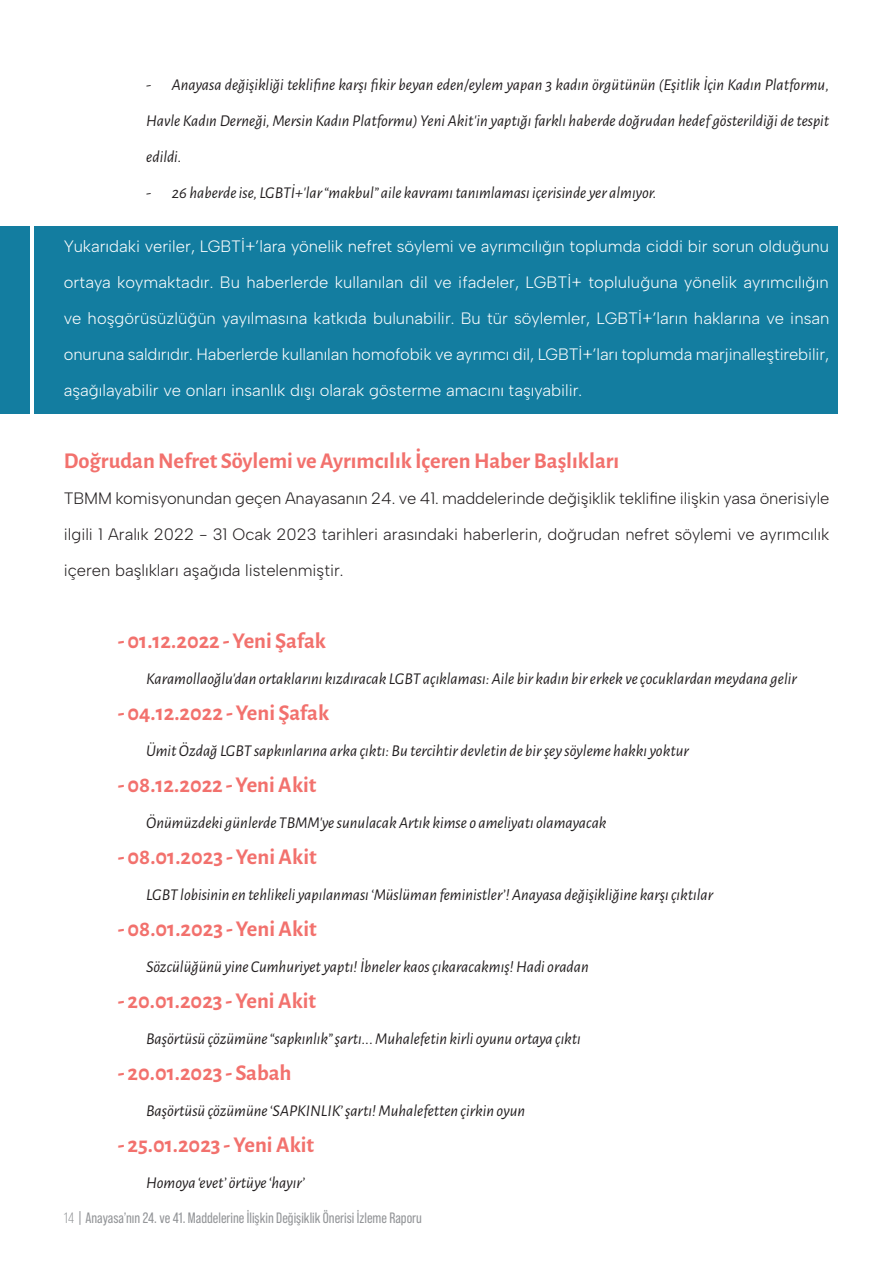
<style>
.page{position:relative;width:893px;height:1263px;background:#fff}
.page>*{position:absolute;margin:0;border:0;box-sizing:border-box;transform-origin:0 0}
.t1{font:700 22.5px "Alegreya Sans";color:#f2716d}
.t2{font:italic 16.5px/36px "Alegreya Sans";color:#231f20;text-align:justify}
.t3{font:300 16.5px/36px "Albert Sans";color:#fff;text-align:justify}
.t4{font:300 16.5px/36px "Albert Sans";color:#231f20;text-align:justify}
.t5{font:15px "Bebas Neue Pro";color:#939598}
.s1{font-style:inherit}
.s2{font-family:"Gotham Rnd"}
</style>
<div class="page">
<div style="left:0;top:226px;width:837px;height:188px;background:#137da0"></div>
<hr style="left:31px;top:226px;width:3px;height:187px;background:#fff">
<p class="t2" style="left:146px;top:66px;width:684px">- Anayasa değişikliği teklifine karşı fikir beyan eden/eylem yapan 3 kadın örgütünün (Eşitlik İçin Kadın Platformu, Havle Kadın Derneği, Mersin Kadın Platformu) Yeni Akit’in yaptığı farklı haberde doğrudan hedef gösterildiği de tespit edildi.</p>
<p class="t2" style="left:146px;top:174px;width:512px">- 26 haberde ise, LGBTİ+’lar “makbul” aile kavramı tanımlaması içerisinde yer almıyor.</p>
<p class="t3" style="left:64px;top:228px;width:767px">Yukarıdaki veriler, LGBTİ+’lara yönelik nefret söylemi ve ayrımcılığın toplumda ciddi bir sorun olduğunu ortaya koymaktadır. Bu haberlerde kullanılan dil ve ifadeler, LGBTİ+ topluluğuna yönelik ayrımcılığın ve hoşgörüsüzlüğün yayılmasına katkıda bulunabilir. Bu tür söylemler, LGBTİ+’ların haklarına ve insan onuruna saldırıdır. Haberlerde kullanılan homofobik ve ayrımcı dil, LGBTİ+’ları toplumda marjinalleştirebilir, aşağılayabilir ve onları insanlık dışı olarak gösterme amacını taşıyabilir.</p>
<h1 class="t1" style="left:64px;top:444px;width:557px">Doğrudan Nefret Söylemi ve Ayrımcılık İçeren Haber Başlıkları</h1>
<p class="t4" style="left:64px;top:480px;width:767px">TBMM komisyonundan geçen Anayasanın 24. ve 41. maddelerinde değişiklik teklifine ilişkin yasa önerisiyle ilgili 1 Aralık 2022 - 31 Ocak 2023 tarihleri arasındaki haberlerin, doğrudan nefret söylemi ve ayrımcılık içeren başlıkları aşağıda listelenmiştir.</p>
<h1 class="t1" style="left:118px;top:624px;width:210px">- 01.12.2022 - Yeni Şafak</h1>
<p class="t2" style="left:146px;top:660px;width:652px">Karamollaoğlu’dan ortaklarını kızdıracak LGBT açıklaması: Aile bir kadın bir erkek ve çocuklardan meydana gelir</p>
<h1 class="t1" style="left:118px;top:696px;width:213px">- 04.12.2022 - Yeni Şafak</h1>
<p class="t2" style="left:146px;top:732px;width:544px">Ümit Özdağ LGBT sapkınlarına arka çıktı: Bu tercihtir devletin de bir şey söyleme hakkı yoktur</p>
<h1 class="t1" style="left:118px;top:768px;width:200px">- 08.12.2022 - Yeni Akit</h1>
<p class="t2" style="left:146px;top:804px;width:462px">Önümüzdeki günlerde TBMM’ye sunulacak Artık kimse o ameliyatı olamayacak</p>
<h1 class="t1" style="left:118px;top:840px;width:200px">- 08.01.2023 - Yeni Akit</h1>
<p class="t2" style="left:146px;top:876px;width:568px">LGBT lobisinin en tehlikeli yapılanması ‘Müslüman feministler’! Anayasa değişikliğine karşı çıktılar</p>
<h1 class="t1" style="left:118px;top:912px;width:200px">- 08.01.2023 - Yeni Akit</h1>
<p class="t2" style="left:146px;top:948px;width:444px">Sözcülüğünü yine Cumhuriyet yaptı! İbneler kaos çıkaracakmış! Hadi oradan</p>
<h1 class="t1" style="left:118px;top:984px;width:200px">- 20.01.2023 - Yeni Akit</h1>
<p class="t2" style="left:146px;top:1020px;width:436px">Başörtüsü çözümüne “sapkınlık” şartı... Muhalefetin kirli oyunu ortaya çıktı</p>
<h1 class="t1" style="left:118px;top:1056px;width:175px">- 20.01.2023 - Sabah</h1>
<p class="t2" style="left:146px;top:1092px;width:380px">Başörtüsü çözümüne ‘SAPKINLIK’ şartı! Muhalefetten çirkin oyun</p>
<h1 class="t1" style="left:118px;top:1128px;width:198px">- 25.01.2023 - Yeni Akit</h1>
<p class="t2" style="left:146px;top:1164px;width:160px">Homoya ‘evet’ örtüye ‘hayır’</p>
<p class="t5" style="left:64px;top:1210px;width:360px"><span class="s1">14</span> <span class="s2">|</span> Anayasa’nın 24. ve 41. Maddelerine İlişkin Değişiklik Önerisi İzleme Raporu</p>
</div>
